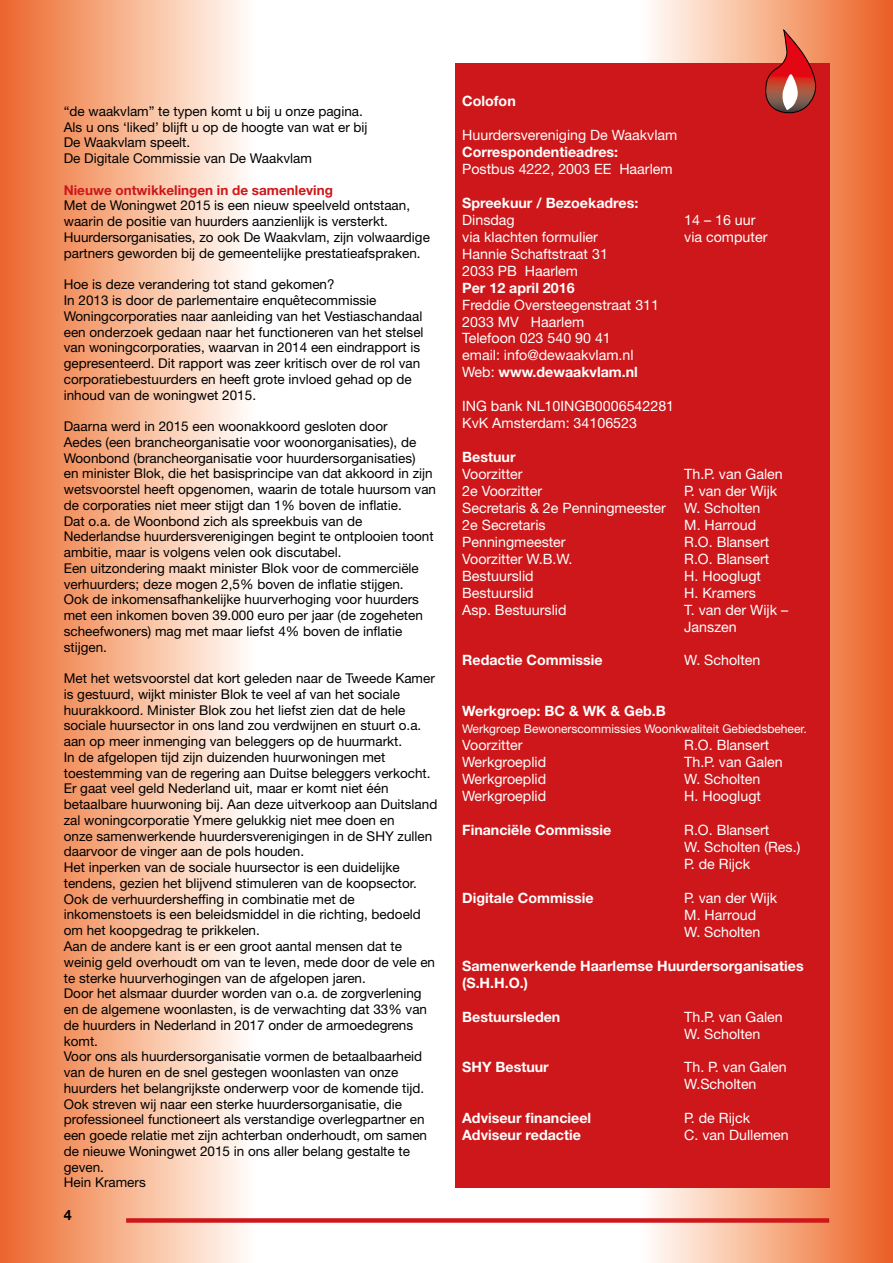
<style>
.page{position:relative;width:893px;height:1263px;background:#fff}
.page>*{position:absolute;margin:0;border:0;box-sizing:border-box;transform-origin:0 0}
.t1{font:14.25px/17px "Helvetica Neue LT Std";color:#fff}
.t2{font:700 14.25px/17px "Helvetica Neue LT Std";color:#fff}
.t3{font:700 14.25px "Helvetica Neue LT Std";color:#000}
.t4{font:13.5px/15.8px "Helvetica Neue LT Std";color:#000}
.t5{font:700 13.5px "Helvetica Neue LT Std";color:#cd171a}
.t6{font:12px "Helvetica Neue LT Std";color:#fff}
.s1{font-weight:700}
</style>
<div class="page">
<div style="left:0;top:0;width:255px;height:1263px;background:linear-gradient(to right,#ed682a,#fffffc)"></div>
<div style="left:638px;top:0;width:255px;height:1263px;background:linear-gradient(to right,#fffffe,#ec6122)"></div>
<div style="left:455px;top:64px;width:374px;height:1124px;background:#cd171a"></div>
<div style="left:126px;top:1218px;width:703px;height:5px;background:#cd171a"></div>
<svg style="left:765px;top:30px;width:51px;height:84px"></svg>
<p class="t4" style="left:64px;top:103px;width:305px">“de waakvlam” te typen komt u bij u onze pagina.<br>Als u ons ‘liked’ blijft u op de hoogte van wat er bij De Waakvlam speelt.<br>De Digitale Commissie van De Waakvlam</p>
<p class="t5" style="left:64px;top:182px;width:271px">Nieuwe ontwikkelingen in de samenleving</p>
<p class="t4" style="left:64px;top:198px;width:368px">Met de Woningwet 2015 is een nieuw speelveld ontstaan, waarin de positie van huurders aanzienlijk is versterkt.<br>Huurdersorganisaties, zo ook De Waakvlam, zijn volwaardige partners geworden bij de gemeentelijke prestatieafspraken.</p>
<p class="t4" style="left:64px;top:276px;width:361px">Hoe is deze verandering tot stand gekomen?<br>In 2013 is door de parlementaire enquêtecommissie Woningcorporaties naar aanleiding van het Vestiaschandaal een onderzoek gedaan naar het functioneren van het stelsel van woningcorporaties, waarvan in 2014 een eindrapport is gepresenteerd. Dit rapport was zeer kritisch over de rol van corporatiebestuurders en heeft grote invloed gehad op de inhoud van de woningwet 2015.</p>
<p class="t4" style="left:64px;top:418px;width:374px">Daarna werd in 2015 een woonakkoord gesloten door<br>Aedes (een brancheorganisatie voor woonorganisaties), de Woonbond (brancheorganisatie voor huurdersorganisaties)<br>en minister Blok, die het basisprincipe van dat akkoord in zijn wetsvoorstel heeft opgenomen, waarin de totale huursom van de corporaties niet meer stijgt dan 1% boven de inflatie.<br>Dat o.a. de Woonbond zich als spreekbuis van de Nederlandse huurdersverenigingen begint te ontplooien toont ambitie, maar is volgens velen ook discutabel.<br>Een uitzondering maakt minister Blok voor de commerciële verhuurders; deze mogen 2,5% boven de inflatie stijgen.<br>Ook de inkomensafhankelijke huurverhoging voor huurders met een inkomen boven 39.000 euro per jaar (de zogeheten scheefwoners) mag met maar liefst 4% boven de inflatie stijgen.</p>
<p class="t4" style="left:64px;top:670px;width:375px">Met het wetsvoorstel dat kort geleden naar de Tweede Kamer is gestuurd, wijkt minister Blok te veel af van het sociale huurakkoord. Minister Blok zou het liefst zien dat de hele sociale huursector in ons land zou verdwijnen en stuurt o.a. aan op meer inmenging van beleggers op de huurmarkt.<br>In de afgelopen tijd zijn duizenden huurwoningen met toestemming van de regering aan Duitse beleggers verkocht.<br>Er gaat veel geld Nederland uit, maar er komt niet één betaalbare huurwoning bij. Aan deze uitverkoop aan Duitsland zal woningcorporatie Ymere gelukkig niet mee doen en<br>onze samenwerkende huurdersverenigingen in de SHY zullen daarvoor de vinger aan de pols houden.<br>Het inperken van de sociale huursector is een duidelijke tendens, gezien het blijvend stimuleren van de koopsector.<br>Ook de verhuurdersheffing in combinatie met de inkomenstoets is een beleidsmiddel in die richting, bedoeld om het koopgedrag te prikkelen.<br>Aan de andere kant is er een groot aantal mensen dat te weinig geld overhoudt om van te leven, mede door de vele en te sterke huurverhogingen van de afgelopen jaren.<br>Door het alsmaar duurder worden van o.a. de zorgverlening en de algemene woonlasten, is de verwachting dat 33% van de huurders in Nederland in 2017 onder de armoedegrens komt.<br>Voor ons als huurdersorganisatie vormen de betaalbaarheid van de huren en de snel gestegen woonlasten van onze huurders het belangrijkste onderwerp voor de komende tijd.<br>Ook streven wij naar een sterke huurdersorganisatie, die professioneel functioneert als verstandige overlegpartner en een goede relatie met zijn achterban onderhoudt, om samen de nieuwe Woningwet 2015 in ons aller belang gestalte te geven.<br>Hein Kramers</p>
<p class="t3" style="left:64px;top:1206px;width:9px">4</p>
<p class="t2" style="left:462px;top:92px;width:55px">Colofon</p>
<p class="t1" style="left:462px;top:126px;width:217px">Huurdersvereniging De Waakvlam</p>
<p class="t2" style="left:462px;top:143px;width:157px">Correspondentieadres:</p>
<p class="t1" style="left:462px;top:160px;width:212px">Postbus 4222, 2003 EE Haarlem</p>
<p class="t2" style="left:462px;top:194px;width:178px">Spreekuur / Bezoekadres:</p>
<p class="t1" style="left:462px;top:211px;width:54px">Dinsdag</p>
<p class="t1" style="left:684px;top:211px;width:73px">14 – 16 uur</p>
<p class="t1" style="left:462px;top:228px;width:137px">via klachten formulier</p>
<p class="t1" style="left:684px;top:228px;width:85px">via computer</p>
<p class="t1" style="left:462px;top:245px;width:147px">Hannie Schaftstraat 31<br>2033 PB Haarlem</p>
<p class="t2" style="left:462px;top:279px;width:114px">Per 12 april 2016</p>
<p class="t1" style="left:462px;top:296px;width:198px">Freddie Oversteegenstraat 311<br>2033 MV Haarlem<br>Telefoon 023 540 90 41<br>email: info@dewaakvlam.nl<br>Web: <span class="s1">www.dewaakvlam.nl</span></p>
<p class="t1" style="left:462px;top:397px;width:213px">ING bank NL10INGB0006542281<br>KvK Amsterdam: 34106523</p>
<p class="t2" style="left:462px;top:448px;width:55px">Bestuur</p>
<p class="t1" style="left:462px;top:465px;width:62px">Voorzitter</p>
<p class="t1" style="left:684px;top:465px;width:100px">Th.P. van Galen</p>
<p class="t1" style="left:462px;top:482px;width:81px">2e Voorzitter</p>
<p class="t1" style="left:684px;top:482px;width:94px">P. van der Wijk</p>
<p class="t1" style="left:462px;top:499px;width:205px">Secretaris &amp; 2e Penningmeester</p>
<p class="t1" style="left:684px;top:499px;width:78px">W. Scholten</p>
<p class="t1" style="left:462px;top:516px;width:85px">2e Secretaris</p>
<p class="t1" style="left:684px;top:516px;width:74px">M. Harroud</p>
<p class="t1" style="left:462px;top:533px;width:105px">Penningmeester</p>
<p class="t1" style="left:684px;top:533px;width:86px">R.O. Blansert</p>
<p class="t1" style="left:462px;top:550px;width:112px">Voorzitter W.B.W.</p>
<p class="t1" style="left:684px;top:550px;width:86px">R.O. Blansert</p>
<p class="t1" style="left:462px;top:567px;width:73px">Bestuurslid</p>
<p class="t1" style="left:684px;top:567px;width:78px">H. Hooglugt</p>
<p class="t1" style="left:462px;top:584px;width:73px">Bestuurslid</p>
<p class="t1" style="left:684px;top:584px;width:73px">H. Kramers</p>
<p class="t1" style="left:462px;top:601px;width:106px">Asp. Bestuurslid</p>
<p class="t1" style="left:684px;top:601px;width:105px">T. van der Wijk –<br>Janszen</p>
<p class="t2" style="left:462px;top:652px;width:142px">Redactie Commissie</p>
<p class="t1" style="left:684px;top:652px;width:78px">W. Scholten</p>
<p class="t2" style="left:462px;top:702px;width:205px">Werkgroep: BC &amp; WK &amp; Geb.B</p>
<p class="t6" style="left:462px;top:722px;width:346px">Werkgroep Bewonerscommissies Woonkwaliteit Gebiedsbeheer.</p>
<p class="t1" style="left:462px;top:737px;width:62px">Voorzitter</p>
<p class="t1" style="left:684px;top:737px;width:86px">R.O. Blansert</p>
<p class="t1" style="left:462px;top:753px;width:85px">Werkgroeplid</p>
<p class="t1" style="left:684px;top:753px;width:100px">Th.P. van Galen</p>
<p class="t1" style="left:462px;top:770px;width:85px">Werkgroeplid</p>
<p class="t1" style="left:684px;top:770px;width:78px">W. Scholten</p>
<p class="t1" style="left:462px;top:787px;width:85px">Werkgroeplid</p>
<p class="t1" style="left:684px;top:787px;width:78px">H. Hooglugt</p>
<p class="t2" style="left:462px;top:821px;width:150px">Financiële Commissie</p>
<p class="t1" style="left:684px;top:821px;width:118px">R.O. Blansert<br>W. Scholten (Res.)<br>P. de Rijck</p>
<p class="t2" style="left:462px;top:889px;width:133px">Digitale Commissie</p>
<p class="t1" style="left:684px;top:889px;width:94px">P. van der Wijk<br>M. Harroud<br>W. Scholten</p>
<p class="t2" style="left:462px;top:957px;width:343px">Samenwerkende Haarlemse Huurdersorganisaties (S.H.H.O.)</p>
<p class="t2" style="left:462px;top:1008px;width:100px">Bestuursleden</p>
<p class="t1" style="left:684px;top:1008px;width:100px">Th.P. van Galen<br>W. Scholten</p>
<p class="t2" style="left:462px;top:1058px;width:88px">SHY Bestuur</p>
<p class="t1" style="left:684px;top:1059px;width:104px">Th. P. van Galen<br>W.Scholten</p>
<p class="t2" style="left:462px;top:1109px;width:131px">Adviseur financieel</p>
<p class="t1" style="left:684px;top:1109px;width:67px">P. de Rijck</p>
<p class="t2" style="left:462px;top:1126px;width:120px">Adviseur redactie</p>
<p class="t1" style="left:684px;top:1126px;width:106px">C. van Dullemen</p>
</div>
